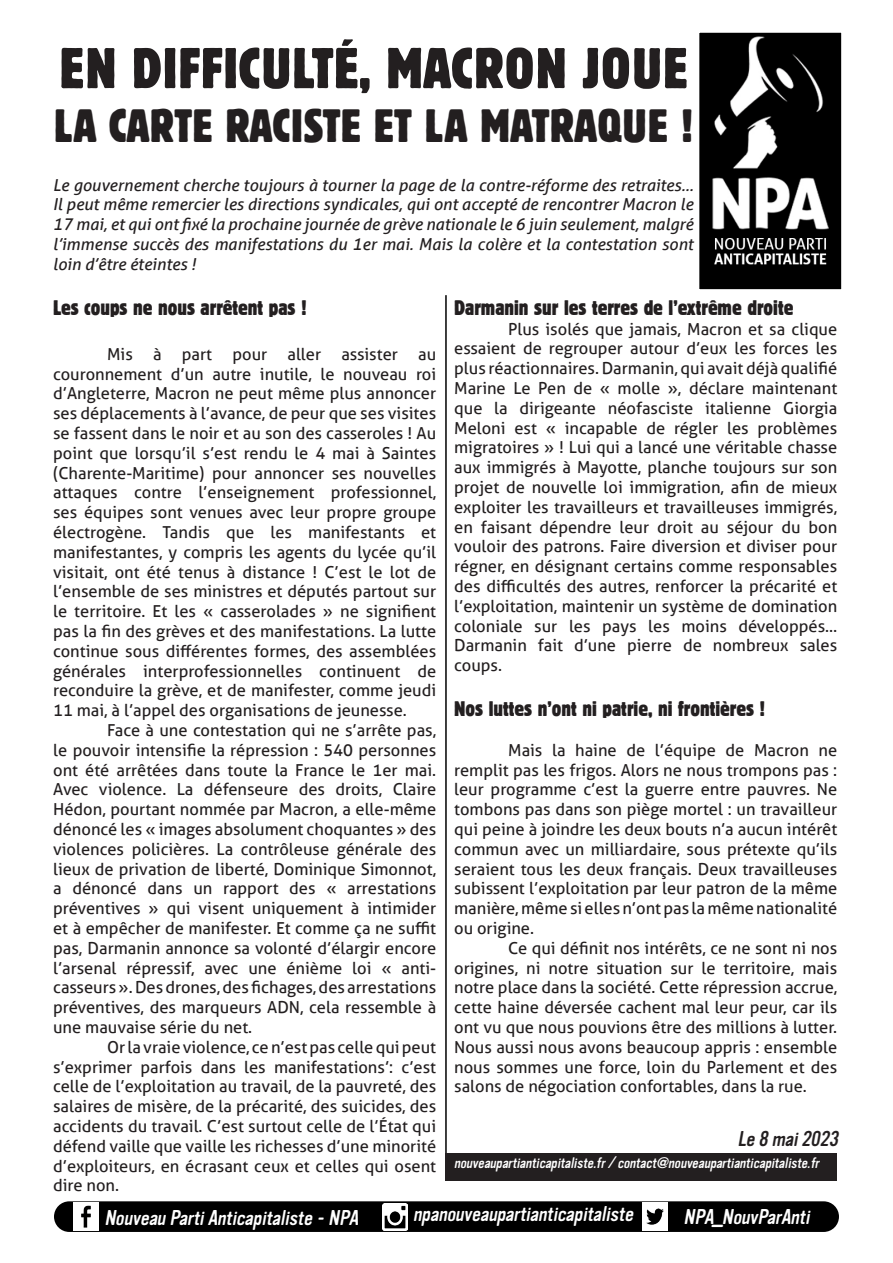
<style>
.page{position:relative;width:893px;height:1263px;background:#fff}
.page>*{position:absolute;margin:0;border:0;box-sizing:border-box;transform-origin:0 0}
.t1{font:condensed 57px "Block BE";letter-spacing:.02em;color:#231f20}
.t2{font:condensed 46.5px "Block BE";color:#231f20}
.t3{font:condensed 21px "Block BE";color:#231f20}
.t4{font:italic 21px "Vinyl OT";color:#fff}
.t5{font:italic 21px "Vinyl OT";color:#231f20}
.t6{font:16.5px/19.8px "Aller";color:#231f20;text-align:justify}
.t7{font:italic 16.5px/19.8px "Aller";color:#231f20;text-align:justify}
.t8{font:italic 15px "Vinyl OT";color:#fff}
</style>
<div class="page">
<img style="left:700px;top:34px;width:140px;height:254px">
<div style="left:693px;top:27px;width:154px;height:268px;border:6px solid #fff"></div>
<hr style="left:445px;top:295px;width:2px;height:873px;background:#000">
<div style="left:54px;top:1201px;width:785px;height:31px;background:#000;border-radius:15px"></div>
<img style="left:73px;top:1203px;width:25px;height:27px">
<img style="left:382px;top:1203px;width:25px;height:28px">
<img style="left:642px;top:1203px;width:25px;height:27px">
<div style="left:445px;top:1153px;width:392px;height:27px;background:#231f20"></div>
<p class="t1" style="left:59px;top:35px;width:630px">EN DIFFICULTÉ, MACRON JOUE</p>
<p class="t2" style="left:54px;top:99px;width:641px">LA CARTE RACISTE ET LA MATRAQUE !</p>
<p class="t7" style="left:53px;top:175px;width:642px">Le gouvernement cherche toujours à tourner la page de la contre-réforme des retraites… Il peut même remercier les directions syndicales, qui ont accepté de rencontrer Macron le 17 mai, et qui ont fixé la prochaine journée de grève nationale le 6 juin seulement, malgré l’immense succès des manifestations du 1er mai. Mais la colère et la contestation sont loin d’être éteintes !</p>
<p class="t3" style="left:53px;top:295px;width:255px">Les coups ne nous arrêtent pas !</p>
<p class="t6" style="left:53px;top:344px;width:385px;text-indent:54px">Mis à part pour aller assister au couronnement d’un autre inutile, le nouveau roi d’Angleterre, Macron ne peut même plus annoncer ses déplacements à l’avance, de peur que ses visites se fassent dans le noir et au son des casseroles ! Au point que lorsqu’il s’est rendu le 4 mai à Saintes (Charente-Maritime) pour annoncer ses nouvelles attaques contre l’enseignement professionnel, ses équipes sont venues avec leur propre groupe électrogène. Tandis que les manifestants et manifestantes, y compris les agents du lycée qu’il visitait, ont été tenus à distance ! C’est le lot de l’ensemble de ses ministres et députés partout sur le territoire. Et les « casserolades » ne signifient pas la fin des grèves et des manifestations. La lutte continue sous différentes formes, des assemblées générales interprofessionnelles continuent de reconduire la grève, et de manifester, comme jeudi 11 mai, à l’appel des organisations de jeunesse.</p>
<p class="t6" style="left:53px;top:720px;width:385px;text-indent:54px">Face à une contestation qui ne s’arrête pas, le pouvoir intensifie la répression : 540 personnes ont été arrêtées dans toute la France le 1er mai.<br>Avec violence. La défenseure des droits, Claire Hédon, pourtant nommée par Macron, a elle-même dénoncé les « images absolument choquantes » des violences policières. La contrôleuse générale des lieux de privation de liberté, Dominique Simonnot, a dénoncé dans un rapport des « arrestations préventives » qui visent uniquement à intimider et à empêcher de manifester. Et comme ça ne suffit pas, Darmanin annonce sa volonté d’élargir encore l’arsenal répressif, avec une énième loi « anti&shy;casseurs ». Des drones, des fichages, des arrestations préventives, des marqueurs ADN, cela ressemble à une mauvaise série du net.</p>
<p class="t6" style="left:53px;top:1037px;width:385px;text-indent:54px">Or la vraie violence, ce n’est pas celle qui peut s’exprimer parfois dans les manifestations’: c’est celle de l’exploitation au travail, de la pauvreté, des salaires de misère, de la précarité, des suicides, des accidents du travail. C’est surtout celle de l’État qui défend vaille que vaille les richesses d’une minorité d’exploiteurs, en écrasant ceux et celles qui osent dire non.</p>
<p class="t3" style="left:454px;top:295px;width:341px">Darmanin sur les terres de l’extrême droite</p>
<p class="t6" style="left:454px;top:319px;width:385px;text-indent:54px">Plus isolés que jamais, Macron et sa clique essaient de regrouper autour d’eux les forces les plus réactionnaires. Darmanin, qui avait déjà qualifié Marine Le Pen de « molle », déclare maintenant que la dirigeante néofasciste italienne Giorgia Meloni est « incapable de régler les problèmes migratoires » ! Lui qui a lancé une véritable chasse aux immigrés à Mayotte, planche toujours sur son projet de nouvelle loi immigration, afin de mieux exploiter les travailleurs et travailleuses immigrés, en faisant dépendre leur droit au séjour du bon vouloir des patrons. Faire diversion et diviser pour régner, en désignant certains comme responsables des difficultés des autres, renforcer la précarité et l’exploitation, maintenir un système de domination coloniale sur les pays les moins développés… Darmanin fait d’une pierre de nombreux sales coups.</p>
<p class="t3" style="left:454px;top:697px;width:313px">Nos luttes n’ont ni patrie, ni frontières !</p>
<p class="t6" style="left:454px;top:740px;width:385px;text-indent:54px">Mais la haine de l’équipe de Macron ne remplit pas les frigos. Alors ne nous trompons pas : leur programme c’est la guerre entre pauvres. Ne tombons pas dans son piège mortel : un travailleur qui peine à joindre les deux bouts n’a aucun intérêt commun avec un milliardaire, sous prétexte qu’ils seraient tous les deux français. Deux travailleuses subissent l’exploitation par leur patron de la même manière, même si elles n’ont pas la même nationalité ou origine.</p>
<p class="t6" style="left:454px;top:938px;width:385px;text-indent:54px">Ce qui définit nos intérêts, ce ne sont ni nos origines, ni notre situation sur le territoire, mais notre place dans la société. Cette répression accrue, cette haine déversée cachent mal leur peur, car ils ont vu que nous pouvions être des millions à lutter.<br>Nous aussi nous avons beaucoup appris : ensemble nous sommes une force, loin du Parlement et des salons de négociation confortables, dans la rue.</p>
<p class="t5" style="left:737px;top:1127px;width:106px">Le 8 mai2023</p>
<p class="t8" style="left:454px;top:1154px;width:369px">nouveaupartianticapitaliste.fr/ contact@nouveaupartianticapitaliste.fr</p>
<p class="t4" style="left:104px;top:1206px;width:260px">Nouveau PartiAnticapitaliste - NPA</p>
<p class="t4" style="left:413px;top:1202px;width:225px">npanouveaupartianticapitaliste</p>
<p class="t4" style="left:684px;top:1205px;width:132px">NPA_NouvParAnti</p>
</div>
